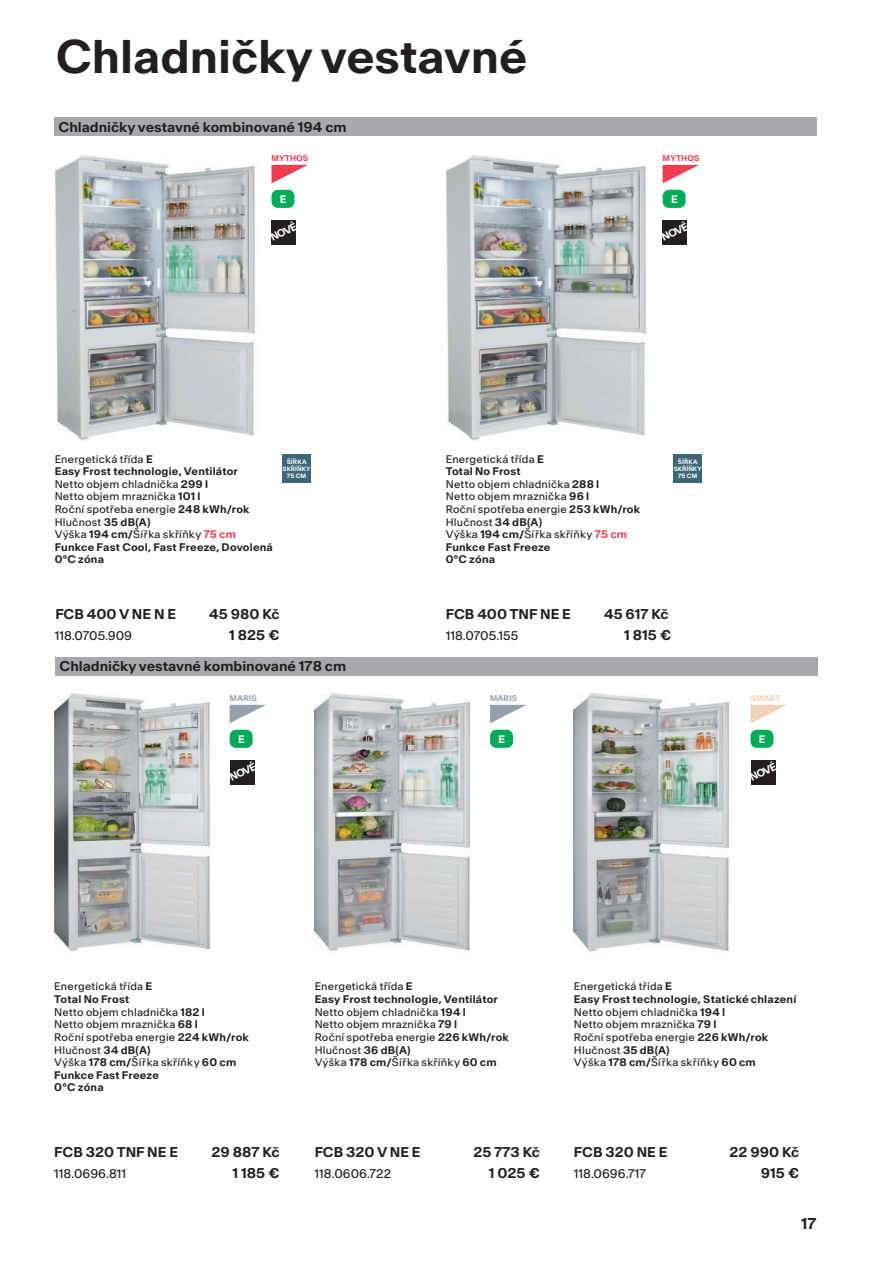
<style>
.page{position:relative;width:893px;height:1263px;background:#fff}
.page>*{position:absolute;margin:0;border:0;box-sizing:border-box;transform-origin:0 0}
.t1{font:600 45px "Antarctica";color:#231f20}
.t2{font:600 15px "Antarctica";color:#231f20}
.t3{font:600 13.5px/21px "Antarctica";color:#231f20;text-align:right}
.t4{font:12px "Antarctica";color:#231f20}
.t5{font:10.5px/12.6px "Antarctica";letter-spacing:.015em;color:#231f20}
.t6{font:600 10.5px/12.6px "Antarctica";letter-spacing:.02em;color:#231f20}
.t7{font:600 10.35px "Antarctica";color:#fff}
.t8{font:600 10.05px "Antarctica";color:#fff}
.t9{font:600 7.8px "Antarctica";color:#ee3d50}
.t10{font:600 7.8px "Antarctica";color:#95a1af}
.t11{font:600 7.8px "Antarctica";color:#f0d3b6}
.t12{font:600 5.85px/7.1px "Antarctica";letter-spacing:.02em;color:#fff;text-align:center}
.s1{font-weight:400}
.s2{color:#ee3d50}
.s3{font-weight:600}
.s4{font-weight:600;color:#ee3d50}
</style>
<div class="page">
<div style="left:54px;top:118px;width:762px;height:18px;background:#a8a9ad"></div>
<img style="left:55px;top:155px;width:201px;height:286px">
<img style="left:446px;top:155px;width:202px;height:286px">
<svg style="left:272px;top:165px;width:36px;height:18px"></svg>
<svg style="left:663px;top:165px;width:36px;height:18px"></svg>
<div style="left:272px;top:190px;width:22px;height:18px;background:#00ab58;border-radius:6px"></div>
<div style="left:663px;top:190px;width:23px;height:18px;background:#00ab58;border-radius:6px"></div>
<div style="left:55px;top:657px;width:762px;height:18px;background:#a8a9ad"></div>
<img style="left:315px;top:694px;width:156px;height:258px">
<img style="left:54px;top:694px;width:157px;height:258px">
<img style="left:574px;top:694px;width:156px;height:259px">
<div style="left:230px;top:730px;width:23px;height:18px;background:#00ab58;border-radius:6px"></div>
<div style="left:490px;top:730px;width:23px;height:18px;background:#00ab58;border-radius:6px"></div>
<div style="left:750px;top:730px;width:23px;height:18px;background:#00ab58;border-radius:6px"></div>
<svg style="left:750px;top:705px;width:36px;height:18px"></svg>
<svg style="left:230px;top:705px;width:36px;height:18px"></svg>
<svg style="left:490px;top:705px;width:36px;height:18px"></svg>
<div style="left:230px;top:760px;width:25px;height:24px;background:#231f20"></div>
<div style="left:751px;top:760px;width:25px;height:24px;background:#231f20"></div>
<div style="left:271px;top:220px;width:25px;height:25px;background:#231f20"></div>
<div style="left:662px;top:220px;width:25px;height:25px;background:#231f20"></div>
<div style="left:282px;top:454px;width:29px;height:29px;background:#3e667b"></div>
<div style="left:673px;top:454px;width:29px;height:29px;background:#3e667b"></div>
<h1 class="t1" style="left:56px;top:39px;width:473px">Chladničky vestavné</h1>
<p class="t3" style="left:59px;top:117px;width:290px">Chladničky vestavné kombinované 194 cm</p>
<p class="t9" style="left:272px;top:155px;width:38px">MYTHOS</p>
<p class="t9" style="left:663px;top:155px;width:38px">MYTHOS</p>
<p class="t7" style="left:280px;top:195px;width:8px">E</p>
<p class="t7" style="left:671px;top:195px;width:8px">E</p>
<p class="t8" style="left:269px;top:235px;width:30px;rotate:-27deg">NOVÉ</p>
<p class="t8" style="left:660px;top:235px;width:30px;rotate:-27deg">NOVÉ</p>
<p class="t6" style="left:55px;top:453px;width:220px"><span class="s1">Energetická třída</span> E<br>Easy Frost technologie, Ventilátor<br><span class="s1">Netto objem chladnička</span> 299 l<br><span class="s1">Netto objem mraznička</span> 101 l<br><span class="s1">Roční spotřeba energie</span> 248 kWh/rok<br><span class="s1">Hlučnost</span> 35 dB(A)<br><span class="s1">Výška</span> 194 cm/<span class="s1">Šířka skříňky</span> <span class="s2">75 cm<br></span>Funkce Fast Cool, Fast Freeze, Dovolená<br>0°C zóna</p>
<p class="t5" style="left:446px;top:453px;width:196px">Energetická třída <span class="s3">E<br>Total No Frost<br></span>Netto objem chladnička <span class="s3">288 l<br></span>Netto objem mraznička <span class="s3">96 l<br></span>Roční spotřeba energie <span class="s3">253 kWh/rok<br></span>Hlučnost <span class="s3">34 dB(A)<br></span>Výška <span class="s3">194 cm/</span>Šířka skříňky <span class="s4">75 cm<br></span><span class="s3">Funkce Fast Freeze<br>0°C zóna</span></p>
<p class="t12" style="left:283px;top:459px;width:30px">ŠÍŘKA<br>SKŘÍŇKY<br>75 CM</p>
<p class="t12" style="left:674px;top:459px;width:30px">ŠÍŘKA<br>SKŘÍŇKY<br>75 CM</p>
<p class="t3" style="left:55px;top:605px;width:122px">FCB 400 V NE N E</p>
<p class="t3" style="left:209px;top:605px;width:72px">45 980 Kč<br>1 825 €</p>
<p class="t3" style="left:446px;top:605px;width:127px">FCB 400 TNF NE E</p>
<p class="t3" style="left:604px;top:605px;width:69px">45 617 Kč<br>1 815 €</p>
<p class="t4" style="left:55px;top:631px;width:79px">118.0705.909</p>
<p class="t4" style="left:446px;top:631px;width:74px">118.0705.155</p>
<p class="t3" style="left:60px;top:657px;width:288px">Chladničky vestavné kombinované 178 cm</p>
<p class="t10" style="left:230px;top:695px;width:29px">MARIS</p>
<p class="t10" style="left:490px;top:695px;width:29px">MARIS</p>
<p class="t11" style="left:750px;top:695px;width:31px">SMART</p>
<p class="t7" style="left:238px;top:735px;width:8px">E</p>
<p class="t7" style="left:498px;top:735px;width:8px">E</p>
<p class="t7" style="left:759px;top:735px;width:8px">E</p>
<p class="t8" style="left:229px;top:775px;width:30px;rotate:-27deg">NOVÉ</p>
<p class="t8" style="left:749px;top:775px;width:30px;rotate:-27deg">NOVÉ</p>
<p class="t5" style="left:54px;top:981px;width:196px">Energetická třída <span class="s3">E<br>Total No Frost<br></span>Netto objem chladnička <span class="s3">182 l<br></span>Netto objem mraznička <span class="s3">68 l<br></span>Roční spotřeba energie <span class="s3">224 kWh/rok<br></span>Hlučnost <span class="s3">34 dB(A)<br></span>Výška <span class="s3">178 cm/</span>Šířka skříňky <span class="s3">60 cm<br>Funkce Fast Freeze<br>0°C zóna</span></p>
<p class="t5" style="left:315px;top:981px;width:196px">Energetická třída <span class="s3">E<br>Easy Frost technologie, Ventilátor<br></span>Netto objem chladnička <span class="s3">194 l<br></span>Netto objem mraznička <span class="s3">79 l<br></span>Roční spotřeba energie <span class="s3">226 kWh/rok<br></span>Hlučnost <span class="s3">36 dB(A)<br></span>Výška <span class="s3">178 cm/</span>Šířka skříňky <span class="s3">60 cm</span></p>
<p class="t5" style="left:574px;top:981px;width:224px">Energetická třída <span class="s3">E<br>Easy Frost technologie, Statické chlazení<br></span>Netto objem chladnička <span class="s3">194 l<br></span>Netto objem mraznička <span class="s3">79 l<br></span>Roční spotřeba energie <span class="s3">226 kWh/rok<br></span>Hlučnost <span class="s3">35 dB(A)<br></span>Výška <span class="s3">178 cm/</span>Šířka skříňky <span class="s3">60 cm</span></p>
<p class="t3" style="left:54px;top:1143px;width:125px">FCB 320 TNF NE E</p>
<p class="t3" style="left:212px;top:1143px;width:70px">29 887 Kč<br>1 185 €</p>
<p class="t3" style="left:315px;top:1143px;width:108px">FCB 320 V NE E</p>
<p class="t3" style="left:474px;top:1143px;width:68px">25 773 Kč<br>1 025 €</p>
<p class="t3" style="left:574px;top:1143px;width:95px">FCB 320 NE E</p>
<p class="t3" style="left:730px;top:1143px;width:71px">22 990 Kč<br>915 €</p>
<p class="t4" style="left:54px;top:1169px;width:73px">118.0696.811</p>
<p class="t4" style="left:315px;top:1169px;width:78px">118.0606.722</p>
<p class="t4" style="left:574px;top:1169px;width:74px">118.0696.717</p>
<h2 class="t2" style="left:801px;top:1218px;width:17px">17</h2>
</div>
